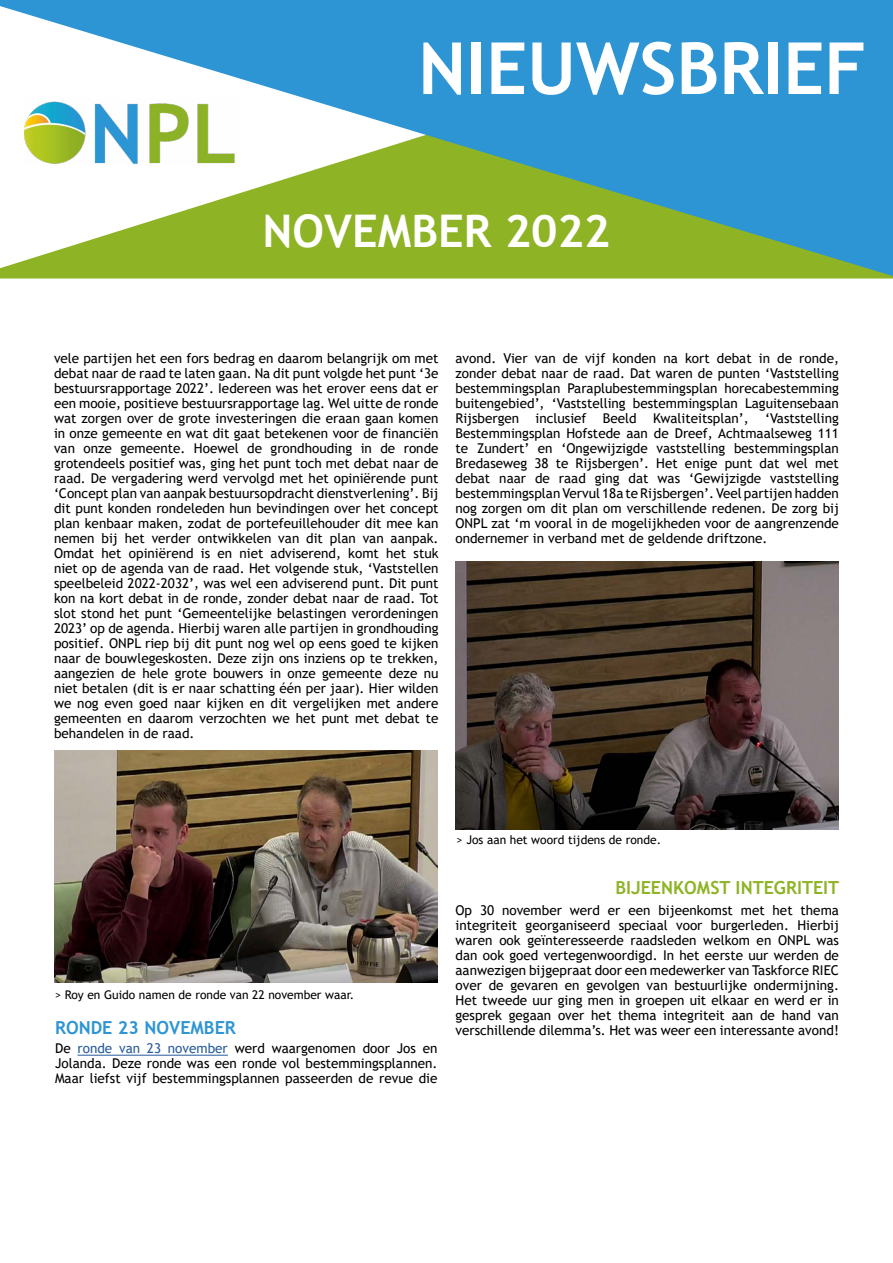
<style>
.page{position:relative;width:893px;height:1263px;background:#fff}
.page>*{position:absolute;margin:0;border:0;box-sizing:border-box;transform-origin:0 0}
.t1{font:700 72px "Trebuchet MS";color:#fff}
.t2{font:700 45px "Trebuchet MS";color:#fff}
.t3{font:700 18px "Trebuchet MS";color:#8eb325}
.t4{font:700 18px "Trebuchet MS";color:#2d95d3}
.t5{font:13.5px/15px "Trebuchet MS";color:#000;text-align:justify}
.t6{font:12px "Trebuchet MS";color:#000}
.s1{color:#275b9b}
</style>
<div class="page">
<svg style="left:0;top:0;width:893px;height:276px;fill:#2d95d3"></svg>
<img style="left:25px;top:99px;width:213px;height:66px">
<hr style="left:78px;top:1055px;width:150px;height:1px;background:#275b9b">
<img style="left:54px;top:750px;width:383px;height:232px">
<img style="left:455px;top:561px;width:384px;height:268px">
<h1 class="t1" style="left:418px;top:23px;width:450px">NIEUWSBRIEF</h1>
<h2 class="t2" style="left:263px;top:203px;width:349px">NOVEMBER 2022</h2>
<p class="t5" style="left:54px;top:350px;width:386px">vele partijen het een fors bedrag en daarom belangrijk om met debat naar de raad te laten gaan. Na dit punt volgde het punt ‘3e bestuursrapportage 2022’. Iedereen was het erover eens dat er een mooie, positieve bestuursrapportage lag. Wel uitte de ronde wat zorgen over de grote investeringen die eraan gaan komen in onze gemeente en wat dit gaat betekenen voor de financiën van onze gemeente. Hoewel de grondhouding in de ronde grotendeels positief was, ging het punt toch met debat naar de raad. De vergadering werd vervolgd met het opiniërende punt ‘Concept plan van aanpak bestuursopdracht dienstverlening’. Bij dit punt konden rondeleden hun bevindingen over het concept plan kenbaar maken, zodat de portefeuillehouder dit mee kan nemen bij het verder ontwikkelen van dit plan van aanpak.<br>Omdat het opiniërend is en niet adviserend, komt het stuk niet op de agenda van de raad. Het volgende stuk, ‘Vaststellen speelbeleid 2022-2032’, was wel een adviserend punt. Dit punt kon na kort debat in de ronde, zonder debat naar de raad. Tot slot stond het punt ‘Gemeentelijke belastingen verordeningen 2023’ op de agenda. Hierbij waren alle partijen in grondhouding positief. ONPL riep bij dit punt nog wel op eens goed te kijken naar de bouwlegeskosten. Deze zijn ons inziens op te trekken, aangezien de hele grote bouwers in onze gemeente deze nu niet betalen (dit is er naar schatting één per jaar). Hier wilden we nog even goed naar kijken en dit vergelijken met andere gemeenten en daarom verzochten we het punt met debat te behandelen in de raad.</p>
<p class="t5" style="left:455px;top:350px;width:385px">avond. Vier van de vijf konden na kort debat in de ronde, zonder debat naar de raad. Dat waren de punten ‘Vaststelling bestemmingsplan Paraplubestemmingsplan horecabestemming buitengebied’, ‘Vaststelling bestemmingsplan Laguitensebaan Rijsbergen inclusief Beeld Kwaliteitsplan’, ‘Vaststelling Bestemmingsplan Hofstede aan de Dreef, Achtmaalseweg 111 te Zundert’ en ‘Ongewijzigde vaststelling bestemmingsplan Bredaseweg 38 te Rijsbergen’. Het enige punt dat wel met debat naar de raad ging dat was ‘Gewijzigde vaststelling bestemmingsplan Vervul 18a te Rijsbergen’. Veel partijen hadden nog zorgen om dit plan om verschillende redenen. De zorg bij ONPL zat ‘m vooral in de mogelijkheden voor de aangrenzende ondernemer in verband met de geldende driftzone.</p>
<p class="t6" style="left:55px;top:987px;width:301px">&gt; Roy en Guido namen de ronde van 22 november waar.</p>
<h3 class="t4" style="left:55px;top:1016px;width:182px">RONDE 23 NOVEMBER</h3>
<p class="t5" style="left:55px;top:1041px;width:384px">De <span class="s1">ronde van 23 november</span> werd waargenomen door Jos en Jolanda. Deze ronde was een ronde vol bestemmingsplannen.<br>Maar liefst vijf bestemmingsplannen passeerden de revue die</p>
<p class="t6" style="left:457px;top:833px;width:206px">&gt; Jos aan het woord tijdens de ronde.</p>
<h3 class="t3" style="left:615px;top:876px;width:225px">BIJEENKOMST INTEGRITEIT</h3>
<p class="t5" style="left:455px;top:903px;width:385px">Op 30 november werd er een bijeenkomst met het thema integriteit georganiseerd speciaal voor burgerleden. Hierbij waren ook geïnteresseerde raadsleden welkom en ONPL was dan ook goed vertegenwoordigd. In het eerste uur werden de aanwezigen bijgepraat door een medewerker van Taskforce RIEC over de gevaren en gevolgen van bestuurlijke ondermijning.<br>Het tweede uur ging men in groepen uit elkaar en werd er in gesprek gegaan over het thema integriteit aan de hand van verschillende dilemma’s. Het was weer een interessante avond!</p>
</div>
